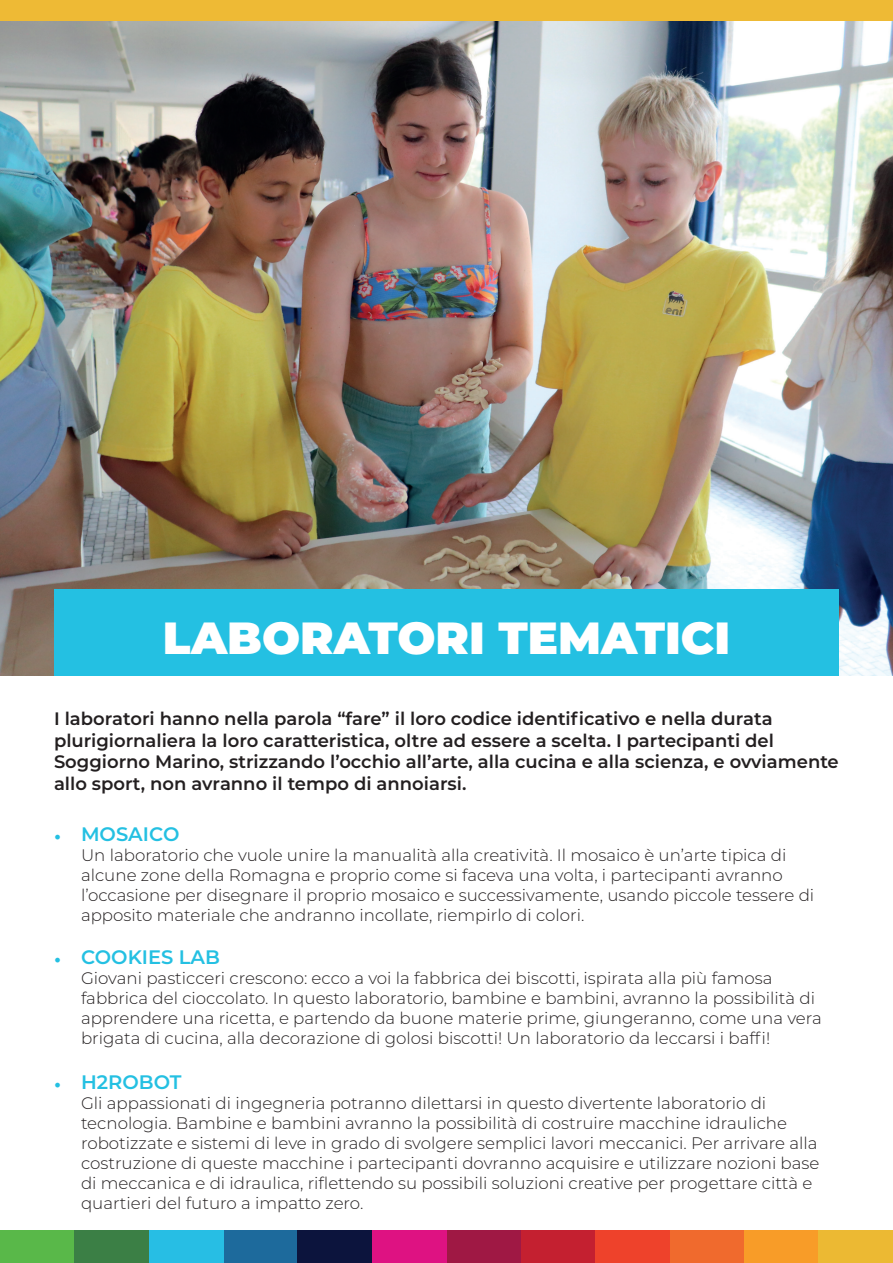
<style>
.page{position:relative;width:893px;height:1263px;background:#fff}
.page>*{position:absolute;margin:0;border:0;box-sizing:border-box;transform-origin:0 0}
.t1{font:900 45px "Montserrat";color:#fff}
.t2{font:600 19.5px "Montserrat";color:#24c0e2}
.t3{font:600 18px/21.6px "Montserrat";color:#231f20}
.t4{font:300 16.65px/20px "Montserrat";color:#231f20}
.s1{font-family:"Minion Pro";font-weight:400;font-size:18px}
</style>
<div class="page">
<div style="left:0;top:0;width:893px;height:21px;background:#eeba35"></div>
<div style="left:446px;top:1230px;width:75px;height:33px;background:#9f1844"></div>
<div style="left:0;top:1230px;width:74px;height:33px;background:#59b849"></div>
<div style="left:670px;top:1230px;width:74px;height:33px;background:#f06a2d"></div>
<div style="left:223px;top:1230px;width:75px;height:33px;background:#1d6a9c"></div>
<div style="left:521px;top:1230px;width:74px;height:33px;background:#c42030"></div>
<div style="left:74px;top:1230px;width:75px;height:33px;background:#3b7f45"></div>
<div style="left:744px;top:1230px;width:75px;height:33px;background:#f89c28"></div>
<div style="left:298px;top:1230px;width:74px;height:33px;background:#0c143d"></div>
<div style="left:595px;top:1230px;width:75px;height:33px;background:#ee422b"></div>
<div style="left:149px;top:1230px;width:74px;height:33px;background:#27bee4"></div>
<div style="left:819px;top:1230px;width:74px;height:33px;background:#ecb933"></div>
<div style="left:372px;top:1230px;width:74px;height:33px;background:#de1282"></div>
<img style="left:0;top:21px;width:893px;height:654px">
<div style="left:54px;top:589px;width:785px;height:86px;background:#24c0e2"></div>
<h1 class="t1" style="left:163px;top:604px;width:569px">LABORATORI TEMATICI</h1>
<p class="t3" style="left:54px;top:707px;width:786px">I laboratori hanno nella parola “fare” il loro codice identificativo e nella durata plurigiornaliera la loro caratteristica, oltre ad essere a scelta. I partecipanti del Soggiorno Marino, strizzando l’occhio all’arte, alla cucina e alla scienza, e ovviamente allo sport, non avranno il tempo di annoiarsi.</p>
<p class="t2" style="left:54px;top:820px;width:127px"><span class="s1">•</span> MOSAICO</p>
<p class="t4" style="left:81px;top:844px;width:735px">Un laboratorio che vuole unire la manualità alla creatività. Il mosaico è un’arte tipica di alcune zone della Romagna e proprio come si faceva una volta, i partecipanti avranno l’occasione per disegnare il proprio mosaico e successivamente, usando piccole tessere di apposito materiale che andranno incollate, riempirlo di colori.</p>
<p class="t2" style="left:54px;top:943px;width:168px"><span class="s1">•</span> COOKIES LAB</p>
<p class="t4" style="left:81px;top:967px;width:742px">Giovani pasticceri crescono: ecco a voi la fabbrica dei biscotti, ispirata alla più famosa fabbrica del cioccolato. In questo laboratorio, bambine e bambini, avranno la possibilità di apprendere una ricetta, e partendo da buone materie prime, giungeranno, come una vera brigata di cucina, alla decorazione di golosi biscotti! Un laboratorio da leccarsi i baffi!</p>
<p class="t2" style="left:54px;top:1068px;width:129px"><span class="s1">•</span> H2ROBOT</p>
<p class="t4" style="left:81px;top:1092px;width:740px">Gli appassionati di ingegneria potranno dilettarsi in questo divertente laboratorio di tecnologia. Bambine e bambini avranno la possibilità di costruire macchine idrauliche robotizzate e sistemi di leve in grado di svolgere semplici lavori meccanici. Per arrivare alla costruzione di queste macchine i partecipanti dovranno acquisire e utilizzare nozioni base di meccanica e di idraulica, riflettendo su possibili soluzioni creative per progettare città e quartieri del futuro a impatto zero.</p>
</div>
